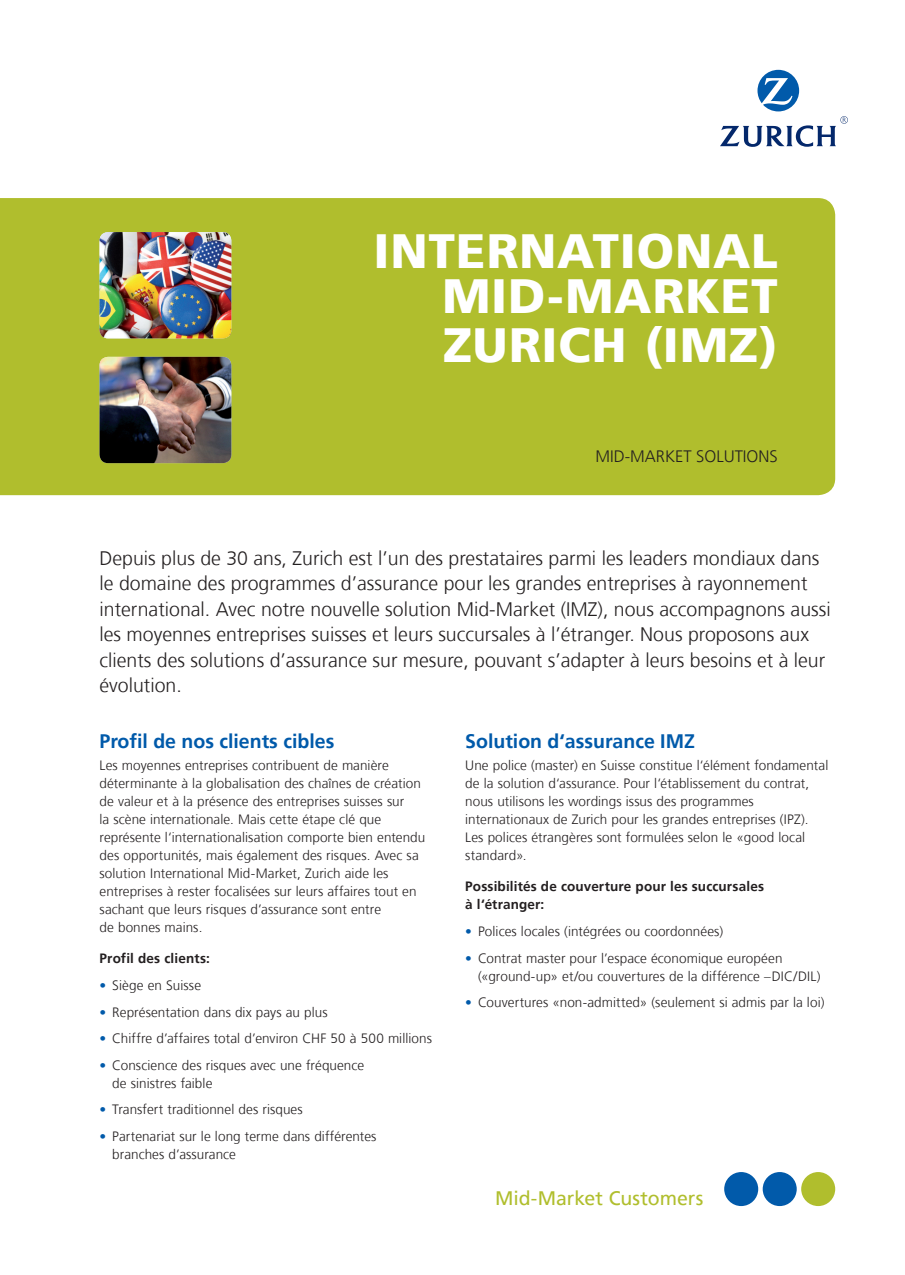
<style>
.page{position:relative;width:905px;height:1275px;background:#fff}
.page>*{position:absolute;margin:0;border:0;box-sizing:border-box;transform-origin:0 0}
.t1{font:900 48px/45px "Frutiger";letter-spacing:.015em;color:#fff;text-align:right}
.t2{font:300 19.5px/25.5px "Frutiger";color:#231f20}
.t3{font:700 19.5px "Frutiger";color:#015aaa}
.t4{font:19.5px "Frutiger";letter-spacing:-.005em;color:#b0be2d}
.t5{font:300 16.5px "Frutiger";color:#231f20}
.t6{font:300 13.5px/18px "Frutiger";letter-spacing:.01em;color:#231f20}
.t7{font:700 13.5px/18px "Frutiger";letter-spacing:.01em;color:#231f20}
.s1{color:#015aaa}
</style>
<div class="page">
<svg style="left:720px;top:70px;width:128px;height:77px"></svg>
<div style="left:724px;top:1172px;width:34px;height:34px;background:#015aaa;border-radius:50%"></div>
<div style="left:763px;top:1172px;width:34px;height:34px;background:#015aaa;border-radius:50%"></div>
<div style="left:801px;top:1172px;width:34px;height:34px;background:#b0be2d;border-radius:50%"></div>
<div style="left:0;top:198px;width:835px;height:297px;background:#b0be2d"></div>
<img style="left:100px;top:232px;width:131px;height:106px">
<img style="left:100px;top:357px;width:131px;height:106px">
<h1 class="t1" style="left:374px;top:229px;width:406px">INTERNATI ONAL<br>MID-MARKET</h1>
<h1 class="t1" style="left:443px;top:323px;width:336px">ZURICH (IMZ)</h1>
<p class="t5" style="left:595px;top:447px;width:182px">Mid-Market Solutions</p>
<p class="t2" style="left:100px;top:545px;width:733px">Depuis plus de 30 ans, Zurich est l’un des prestataires parmi les leaders mondiaux dans le domaine des programmes d’assurance pour les grandes entreprises à rayonnement international. Avec notre nouvelle solution Mid-Market (IMZ), nous accompagnons aussi les moyennes entreprises suisses et leurs succursales à l’étranger. Nous proposons aux clients des solutions d’assurance sur mesure, pouvant s’adapter à leurs besoins et à leur évolution.</p>
<h2 class="t3" style="left:100px;top:729px;width:236px">Profil de nos clients cibles</h2>
<p class="t6" style="left:100px;top:756px;width:327px">Les moyennes entreprises contribuent de manière déterminante à la globalisation des chaînes de création de valeur et à la présence des entreprises suisses sur<br>la scène internationale. Mais cette étape clé que représente l‘internationalisation comporte bien entendu des opportunités, mais également des risques. Avec sa solution I nternational Mid-Market, Zurich aide les entreprises à rester focalisées sur leurs affaires tout en sachant que leurs risques d’assurance sont entre<br>de bonnes mains.</p>
<p class="t7" style="left:100px;top:950px;width:112px">Profil des clients:</p>
<p class="t6" style="left:100px;top:977px;width:103px"><span class="s1">•</span> Siège en Suisse</p>
<p class="t6" style="left:100px;top:1003px;width:230px"><span class="s1">•</span> Représentation dans dix pays au plus</p>
<p class="t6" style="left:100px;top:1030px;width:334px"><span class="s1">•</span> Chiffre d’affaires total d’environ CHF 50 à 500 millions</p>
<p class="t6" style="left:112px;top:1056px;width:253px;text-indent:-13px"><span class="s1">•</span> Conscience des risques avec une fréquence de sinistres faible</p>
<p class="t6" style="left:100px;top:1101px;width:205px"><span class="s1">•</span> Transfert traditionnel des risques</p>
<p class="t6" style="left:112px;top:1127px;width:266px;text-indent:-13px"><span class="s1">•</span> Partenariat sur le long terme dans différentes branches d’assurance</p>
<h2 class="t3" style="left:465px;top:729px;width:231px">Solution d‘assurance IMZ</h2>
<p class="t6" style="left:465px;top:756px;width:365px">U ne police (master) en Suisse constitue l‘élément fondamental de la solution d‘assurance. Pour l‘établissement du contrat, nous utilisons les wordings issus des programmes internationaux de Zurich pour les grandes entreprises (I PZ).<br>Les polices étrangères sont formulées selon le «good local standard».</p>
<p class="t7" style="left:465px;top:878px;width:300px">Possibilités de couverture pour les succursales à l‘étranger:</p>
<p class="t6" style="left:465px;top:923px;width:259px"><span class="s1">•</span> Polices locales (intégrées ou coordonnées)</p>
<p class="t6" style="left:478px;top:949px;width:344px;text-indent:-13px"><span class="s1">•</span> Contrat master pour l’espace économique européen («ground-up» et/ou couvertures de la différence –DI C/DIL)</p>
<p class="t6" style="left:465px;top:994px;width:361px"><span class="s1">•</span> Couvertures «non-admitted» (seulement si admis par la loi)</p>
<h2 class="t4" style="left:495px;top:1186px;width:210px">Mid-Market Customers</h2>
</div>
